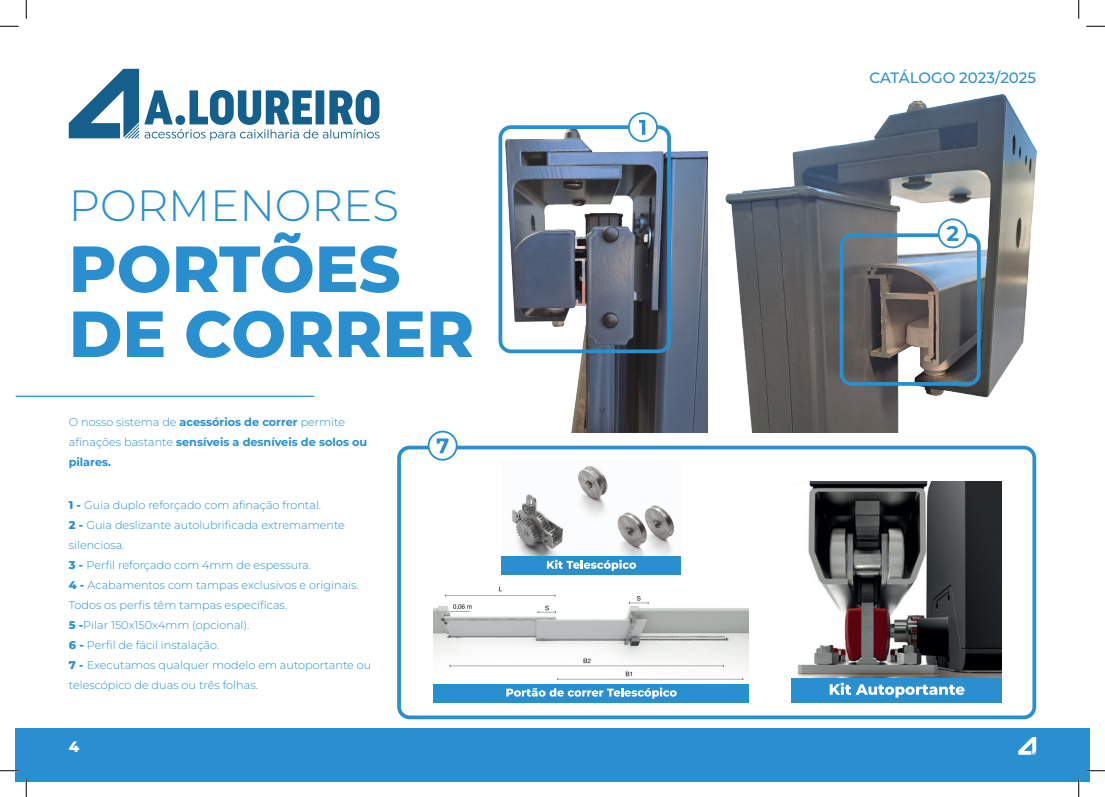
<style>
.page{position:relative;width:1105px;height:797px;background:#fff}
.page>*{position:absolute;margin:0;border:0;box-sizing:border-box;transform-origin:0 0}
.t1{font:800 65px/65px "Montserrat";color:#298fce}
.t2{font:300 43.75px "Montserrat";color:#298fce}
.t3{font:500 15px "Montserrat";color:#2e8fce}
.t4{font:800 15px "Montserrat";color:#fff}
.t5{font:300 11.25px/20px "Montserrat";color:#298fce}
.t6{font:700 11.25px/20px "Montserrat";color:#298fce}
.s1{font-weight:300}
.s2{font-weight:800}
</style>
<div class="page">
<div style="left:16px;top:728px;width:1073px;height:53px;background:#298fce"></div>
<svg style="left:1018px;top:737px;width:18px;height:17px"></svg>
<svg style="left:69px;top:69px;width:310px;height:71px"></svg>
<hr style="left:16px;top:395px;width:298px;height:2px;background:#298fce">
<img style="left:506px;top:130px;width:202px;height:303px">
<div style="left:498px;top:125px;width:173px;height:228px;border:4px solid #298fce;border-radius:11px"></div>
<svg style="left:628px;top:112px;width:30px;height:30px"></svg>
<img style="left:725px;top:95px;width:311px;height:338px">
<div style="left:840px;top:233px;width:141px;height:153px;border:4px solid #298fce;border-radius:11px"></div>
<svg style="left:938px;top:218px;width:30px;height:30px"></svg>
<div style="left:397px;top:445px;width:639px;height:274px;border:4px solid #298fce;border-radius:11px"></div>
<svg style="left:428px;top:431px;width:30px;height:29px"></svg>
<img style="left:797px;top:482px;width:204px;height:196px">
<div style="left:792px;top:678px;width:210px;height:24px;background:#298fce"></div>
<svg style="left:830px;top:682px;width:134px;height:15px"></svg>
<img style="left:512px;top:465px;width:162px;height:91px">
<img style="left:434px;top:586px;width:314px;height:94px">
<div style="left:502px;top:556px;width:179px;height:18px;background:#298fce"></div>
<div style="left:434px;top:684px;width:315px;height:18px;background:#298fce"></div>
<svg style="left:547px;top:559px;width:89px;height:12px"></svg>
<svg style="left:506px;top:687px;width:171px;height:11px"></svg>
<svg style="left:0;top:25px;width:19px;height:2px"></svg>
<svg style="left:1086px;top:25px;width:19px;height:2px"></svg>
<svg style="left:0;top:770px;width:19px;height:1px"></svg>
<svg style="left:1086px;top:770px;width:19px;height:1px"></svg>
<svg style="left:25px;top:0;width:2px;height:19px"></svg>
<svg style="left:25px;top:778px;width:2px;height:19px"></svg>
<svg style="left:1078px;top:0;width:1px;height:19px"></svg>
<svg style="left:1078px;top:778px;width:1px;height:19px"></svg>
<p class="t2" style="left:69px;top:176px;width:332px">PORMENORES</p>
<p class="t1" style="left:69px;top:235px;width:407px">PORTÕES<br>DE CORRER</p>
<p class="t6" style="left:69px;top:411px;width:300px"><span class="s1">O nosso sistema de</span> acessórios de correr <span class="s1">permite afinações bastante</span> sensíveis a desníveis de solos ou pilares.</p>
<p class="t5" style="left:69px;top:494px;width:254px"><span class="s2">1 -</span> Guia duplo reforçado com afinação frontal.</p>
<p class="t5" style="left:69px;top:514px;width:278px"><span class="s2">2 -</span> Guia deslizante autolubrificada extremamente silenciosa.</p>
<p class="t5" style="left:69px;top:554px;width:244px"><span class="s2">3 -</span> Perfil reforçado com 4mm de espessura.</p>
<p class="t5" style="left:69px;top:574px;width:291px"><span class="s2">4 -</span> Acabamentos com tampas exclusivos e originais.</p>
<p class="t5" style="left:69px;top:594px;width:220px">Todos os perfis têm tampas específicas.</p>
<p class="t5" style="left:69px;top:614px;width:182px"><span class="s2">5 -</span>Pilar 150x150x4mm (opcional).</p>
<p class="t5" style="left:69px;top:634px;width:152px"><span class="s2">6 -</span> Perfil de fácil instalação.</p>
<p class="t5" style="left:69px;top:654px;width:304px"><span class="s2">7 -</span> Executamos qualquer modelo em autoportante ou telescópico de duas ou três folhas.</p>
<h3 class="t4" style="left:69px;top:736px;width:12px">4</h3>
<h3 class="t3" style="left:869px;top:68px;width:168px">CATÁLOGO 2023/2025</h3>
</div>
